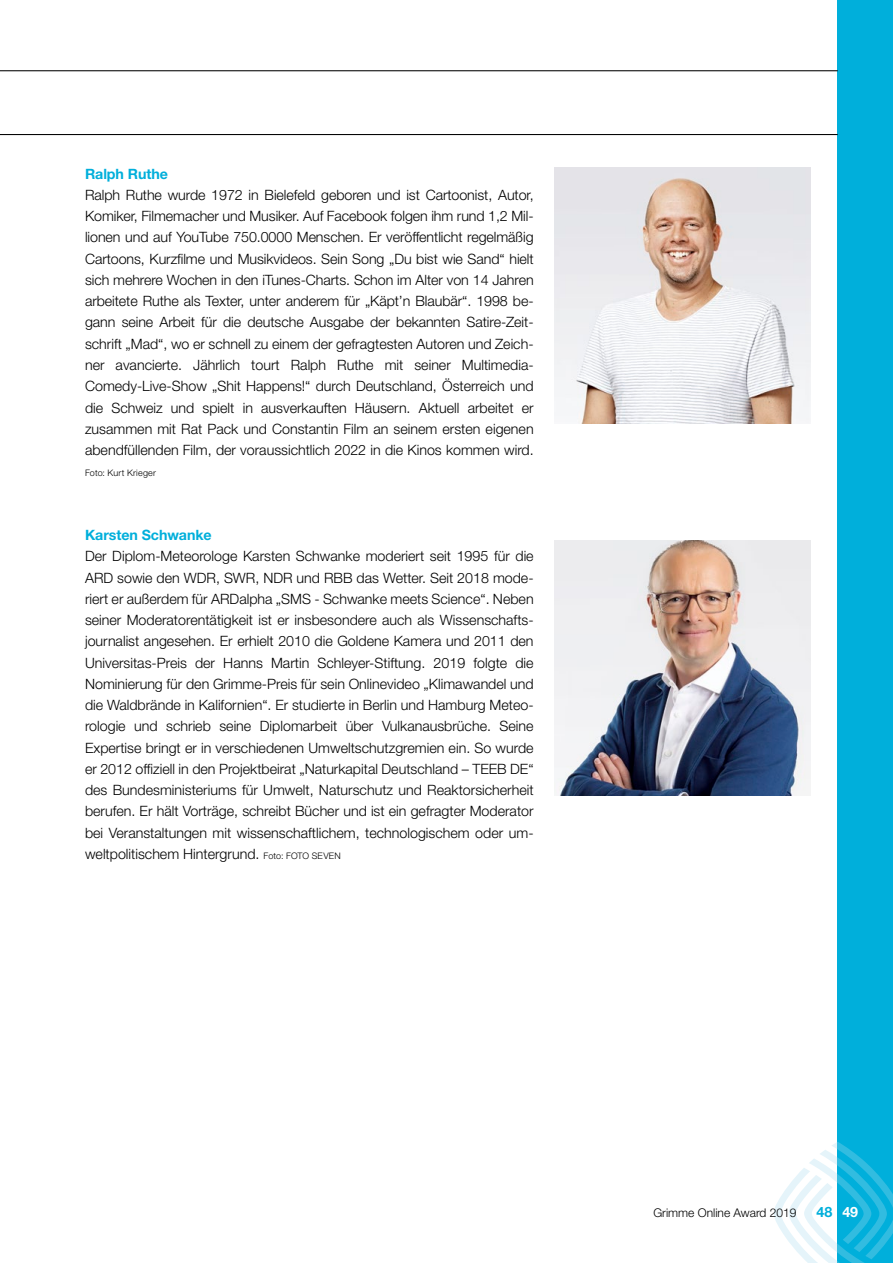
<style>
.page{position:relative;width:893px;height:1263px;background:#fff}
.page>*{position:absolute;margin:0;border:0;box-sizing:border-box;transform-origin:0 0}
.t1{font:300 14.25px/21.3px "Helvetica Neue LT";color:#000;text-align:justify}
.t2{font:700 14.25px "Helvetica Neue LT";letter-spacing:-.005em;color:#00afdb}
.t3{font:300 12px "Helvetica Neue LT";color:#000}
.t4{font:300 9px "Helvetica Neue LT";letter-spacing:.025em;color:#000}
.s1{font-size:9px}
.s2{color:#fff}
</style>
<div class="page">
<div style="left:838px;top:0;width:55px;height:1263px;background:#00afdb"></div>
<svg style="left:774px;top:1142px;width:119px;height:121px"></svg>
<img style="left:555px;top:540px;width:255px;height:255px">
<hr style="left:0;top:70px;width:838px;height:1px;background:#000">
<hr style="left:0;top:134px;width:838px;height:1px;background:#000">
<img style="left:555px;top:168px;width:255px;height:255px">
<p class="t2" style="left:85px;top:165px;width:84px">Ralph Ruthe</p>
<p class="t1" style="left:85px;top:184px;width:450px">Ralph Ruthe wurde 1972 in Bielefeld geboren und ist Cartoonist, Autor, Komiker, Filmemacher und Musiker. Auf Facebook folgen ihm rund 1,2 Mil&shy;lionen und auf YouTube 750.0000 Menschen. Er veröffentlicht regelmäßig Cartoons, Kurzfilme und Musikvideos. Sein Song „Du bist wie Sand“ hielt sich mehrere Wochen in den iTunes-Charts. Schon im Alter von 14 Jahren arbeitete Ruthe als Texter, unter anderem für „Käpt’n Blaubär“. 1998 be&shy;gann seine Arbeit für die deutsche Ausgabe der bekannten Satire-Zeit&shy;schrift „Mad“, wo er schnell zu einem der gefragtesten Autoren und Zeich&shy;ner avancierte. Jährlich tourt Ralph Ruthe mit seiner Multimedia-Comedy-Live-Show „Shit Happens!“ durch Deutschland, Österreich und die Schweiz und spielt in ausverkauften Häusern. Aktuell arbeitet er zusammen mit Rat Pack und Constantin Film an seinem ersten eigenen abendfüllenden Film, der voraussichtlich 2022 in die Kinos kommen wird.</p>
<p class="t4" style="left:85px;top:468px;width:73px">Foto: Kurt Krieger</p>
<p class="t2" style="left:85px;top:526px;width:128px">Karsten Schwanke</p>
<p class="t1" style="left:85px;top:545px;width:450px">Der Diplom-Meteorologe Karsten Schwanke moderiert seit 1995 für die ARD sowie den WDR, SWR, NDR und RBB das Wetter. Seit 2018 mode&shy;riert er außerdem für ARDalpha „SMS - Schwanke meets Science“. Neben seiner Moderatorentätigkeit ist er insbesondere auch als Wissenschafts&shy;journalist angesehen. Er erhielt 2010 die Goldene Kamera und 2011 den Universitas-Preis der Hanns Martin Schleyer-Stiftung. 2019 folgte die Nominierung für den Grimme-Preis für sein Onlinevideo „Klimawandel und die Waldbrände in Kalifornien“. Er studierte in Berlin und Hamburg Meteo&shy;rologie und schrieb seine Diplomarbeit über Vulkanausbrüche. Seine Expertise bringt er in verschiedenen Umweltschutzgremien ein. So wurde er 2012 offiziell in den Projektbeirat „Naturkapital Deutschland – TEEB DE“ des Bundesministeriums für Umwelt, Naturschutz und Reaktorsicherheit berufen. Er hält Vorträge, schreibt Bücher und ist ein gefragter Moderator bei Veranstaltungen mit wissenschaftlichem, technologischem oder um&shy;weltpolitischem Hintergrund. <span class="s1">Foto: FOTO SEVEN</span></p>
<p class="t3" style="left:653px;top:1205px;width:145px">Grimme Online Award 2019</p>
<p class="t2" style="left:816px;top:1203px;width:43px">48 <span class="s2">49</span></p>
</div>
